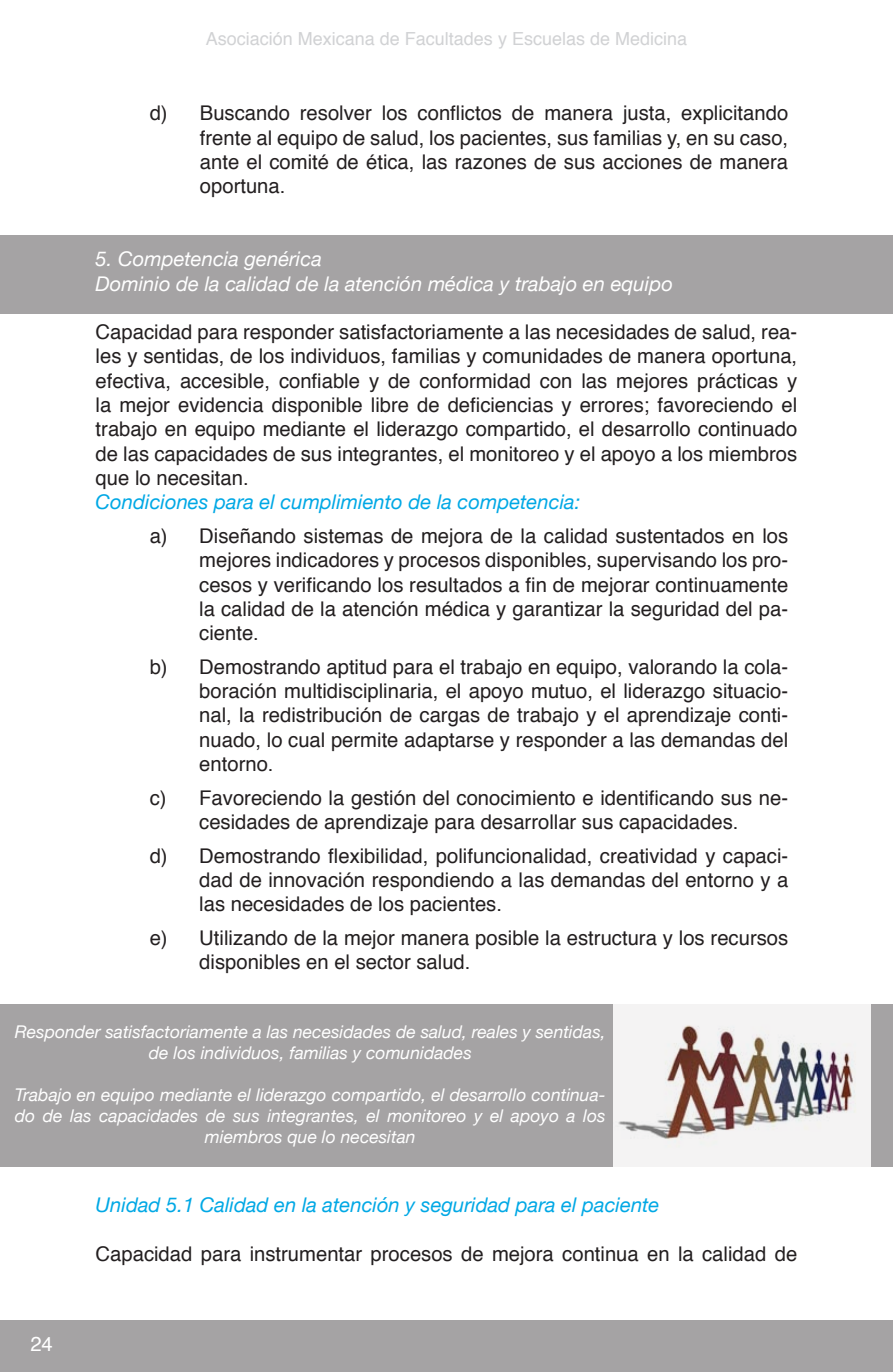
<style>
.page{position:relative;width:893px;height:1372px;background:#fff}
.page>*{position:absolute;margin:0;border:0;box-sizing:border-box;transform-origin:0 0}
.t1{font:20.25px/24.3px "Helvetica";color:#231f20;text-align:justify}
.t2{font:italic 20.25px "Helvetica Neue";color:#00a8e5}
.t3{font:italic 20.25px/24.3px "Helvetica Neue";color:#fff}
.t4{font:20.25px "Helvetica";color:#fff}
.t5{font:18px "Helvetica";color:#d1d2d4}
.t6{font:italic 17.55px/21.2px "Helvetica Neue";color:#fff;text-align:center}
</style>
<div class="page">
<div style="left:0;top:1320px;width:893px;height:51px;background:#a5a3a4"></div>
<div style="left:0;top:235px;width:893px;height:78px;background:#a5a3a4"></div>
<div style="left:0;top:1003px;width:893px;height:163px;background:#a5a3a4"></div>
<img style="left:613px;top:1003px;width:257px;height:164px">
<p class="t5" style="left:206px;top:24px;width:483px">Asociación Mexicana de Facultades y Escuelas de Medicina</p>
<p class="t1" style="left:200px;top:100px;width:590px;text-indent:-50px">d) Buscando resolver los conflictos de manera justa, explicitando frente al equipo de salud, los pacientes, sus familias y, en su caso, ante el comité de ética, las razones de sus acciones de manera oportuna.</p>
<p class="t3" style="left:96px;top:246px;width:579px">5. Competencia genérica<br>Dominio de la calidad de la atención médica y trabajo en equipo</p>
<p class="t1" style="left:96px;top:319px;width:703px">Capacidad para responder satisfactoriamente a las necesidades de salud, rea&shy;les y sentidas, de los individuos, familias y comunidades de manera oportuna, efectiva, accesible, confiable y de conformidad con las mejores prácticas y la mejor evidencia disponible libre de deficiencias y errores; favoreciendo el trabajo en equipo mediante el liderazgo compartido, el desarrollo continuado de las capacidades de sus integrantes, el monitoreo y el apoyo a los miembros que lo necesitan.</p>
<p class="t2" style="left:96px;top:490px;width:486px">Condiciones para el cumplimiento de la competencia:</p>
<p class="t1" style="left:199px;top:523px;width:590px;text-indent:-50px">a) Diseñando sistemas de mejora de la calidad sustentados en los mejores indicadores y procesos disponibles, supervisando los pro&shy;cesos y verificando los resultados a fin de mejorar continuamente la calidad de la atención médica y garantizar la seguridad del pa&shy;ciente.</p>
<p class="t1" style="left:199px;top:654px;width:590px;text-indent:-50px">b) Demostrando aptitud para el trabajo en equipo, valorando la cola&shy;boración multidisciplinaria, el apoyo mutuo, el liderazgo situacio&shy;nal, la redistribución de cargas de trabajo y el aprendizaje conti&shy;nuado, lo cual permite adaptarse y responder a las demandas del entorno.</p>
<p class="t1" style="left:150px;top:784px;width:640px;text-align:center">c) Favoreciendo la gestión del conocimiento e identificando sus ne&shy;cesidades de aprendizaje para desarrollar sus capacidades.</p>
<p class="t1" style="left:199px;top:842px;width:590px;text-indent:-50px">d) Demostrando flexibilidad, polifuncionalidad, creatividad y capaci&shy;dad de innovación respondiendo a las demandas del entorno y a las necesidades de los pacientes.</p>
<p class="t1" style="left:199px;top:924px;width:590px;text-indent:-50px">e) Utilizando de la mejor manera posible la estructura y los recursos disponibles en el sector salud.</p>
<p class="t6" style="left:15px;top:1020px;width:592px">Responder satisfactoriamente a las necesidades de salud, reales y sentidas, de los individuos, familias y comunidades</p>
<p class="t6" style="left:15px;top:1083px;width:592px">Trabajo en equipo mediante el liderazgo compartido, el desarrollo continua&shy;do de las capacidades de sus integrantes, el monitoreo y el apoyo a los miembros que lo necesitan</p>
<p class="t4" style="left:30px;top:1326px;width:24px">24</p>
<p class="t2" style="left:96px;top:1192px;width:565px">Unidad 5.1 Calidad en la atención y seguridad para el paciente</p>
<p class="t1" style="left:96px;top:1240px;width:703px">Capacidad para instrumentar procesos de mejora continua en la calidad de</p>
</div>
